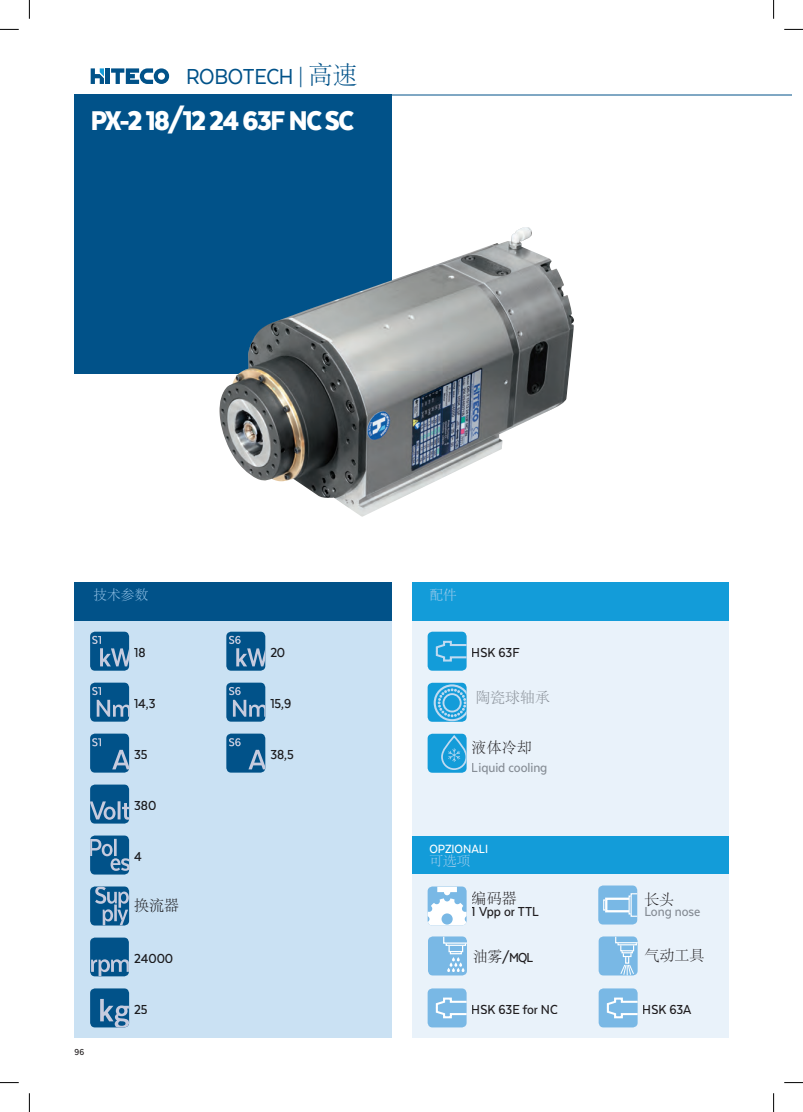
<style>
.page{position:relative;width:803px;height:1112px;background:#fff}
.page>*{position:absolute;margin:0;border:0;box-sizing:border-box;transform-origin:0 0}
.t1{font:900 31.25px "Texta Narrow";letter-spacing:-.05em;color:#fff}
.t2{font:25px "Texta Narrow Alt";letter-spacing:-.015em;color:#015289}
.t3{font:500 15px "Texta Narrow Alt";letter-spacing:-.005em;color:#231f20}
.t4{font:500 15px "Texta Narrow Alt";letter-spacing:-.005em;color:#939598}
.t5{font:300 15px "Adobe Song Std";color:#231f20}
.t6{font:300 15px "Adobe Song Std";letter-spacing:-.005em;color:#939598}
.t7{font:500 13.75px "Texta Narrow Alt";color:#fff}
.t8{font:300 13.75px "Adobe Song Std";color:#abd0ed}
.t9{font:300 13.75px "Adobe Song Std";color:#98c5e9}
.t10{font:500 10px "Texta Narrow";color:#231f20}
.s1{font-weight:300}
.s2{font-family:"Adobe Song Std";font-weight:300}
</style>
<div class="page">
<hr style="left:74px;top:95px;width:717px;height:1px;background:#015289">
<div style="left:75px;top:95px;width:317px;height:279px;background:#015289"></div>
<svg style="left:91px;top:68px;width:13px;height:16px"></svg>
<div style="left:105px;top:68px;width:5px;height:16px;background:#015289"></div>
<svg style="left:111px;top:68px;width:58px;height:16px"></svg>
<div style="left:75px;top:620px;width:317px;height:417px;background:#cae1f3"></div>
<div style="left:412px;top:842px;width:316px;height:195px;background:#e9f2fa"></div>
<div style="left:412px;top:835px;width:316px;height:38px;background:#139cd9"></div>
<div style="left:74px;top:582px;width:318px;height:38px;background:#015289"></div>
<div style="left:412px;top:615px;width:316px;height:220px;background:#e9f2fa"></div>
<div style="left:412px;top:582px;width:316px;height:38px;background:#139cd9"></div>
<div style="left:428px;top:682px;width:39px;height:39px;background:#139cd9;border-radius:5px"></div>
<svg style="left:434px;top:684px;width:33px;height:37px"></svg>
<div style="left:226px;top:631px;width:39px;height:39px;background:#015289;border-radius:5px"></div>
<svg style="left:229px;top:635px;width:36px;height:31px"></svg>
<div style="left:90px;top:631px;width:39px;height:39px;background:#015289;border-radius:5px"></div>
<svg style="left:92px;top:635px;width:37px;height:31px"></svg>
<div style="left:90px;top:733px;width:39px;height:39px;background:#015289;border-radius:5px"></div>
<svg style="left:112px;top:749px;width:17px;height:20px"></svg>
<svg style="left:92px;top:738px;width:9px;height:8px"></svg>
<div style="left:226px;top:733px;width:39px;height:39px;background:#015289;border-radius:5px"></div>
<svg style="left:248px;top:749px;width:17px;height:20px"></svg>
<svg style="left:229px;top:738px;width:12px;height:8px"></svg>
<div style="left:226px;top:682px;width:39px;height:39px;background:#015289;border-radius:5px"></div>
<svg style="left:229px;top:687px;width:36px;height:29px"></svg>
<div style="left:90px;top:682px;width:39px;height:39px;background:#015289;border-radius:5px"></div>
<svg style="left:92px;top:686px;width:37px;height:30px"></svg>
<div style="left:90px;top:784px;width:39px;height:39px;background:#015289;border-radius:5px"></div>
<svg style="left:90px;top:801px;width:39px;height:18px"></svg>
<div style="left:90px;top:937px;width:39px;height:39px;background:#015289;border-radius:5px"></div>
<svg style="left:91px;top:959px;width:38px;height:17px"></svg>
<div style="left:90px;top:886px;width:39px;height:39px;background:#015289;border-radius:5px"></div>
<svg style="left:95px;top:886px;width:34px;height:39px"></svg>
<div style="left:90px;top:835px;width:39px;height:39px;background:#015289;border-radius:5px"></div>
<svg style="left:90px;top:838px;width:39px;height:32px"></svg>
<div style="left:428px;top:631px;width:39px;height:39px;background:#139cd9;border-radius:5px"></div>
<svg style="left:435px;top:639px;width:32px;height:23px"></svg>
<div style="left:428px;top:988px;width:39px;height:39px;background:#79b8e5;border-radius:5px"></div>
<svg style="left:435px;top:996px;width:32px;height:23px"></svg>
<div style="left:599px;top:988px;width:39px;height:39px;background:#79b8e5;border-radius:5px"></div>
<svg style="left:606px;top:996px;width:32px;height:23px"></svg>
<div style="left:428px;top:733px;width:39px;height:39px;background:#139cd9;border-radius:5px"></div>
<div style="left:441px;top:735px;width:26px;height:34px;border:2px solid #bfdaf1;border-radius:12px"></div>
<svg style="left:448px;top:748px;width:12px;height:13px"></svg>
<svg style="left:428px;top:886px;width:39px;height:39px;background:#c4e0f3"></svg>
<div style="left:598px;top:885px;width:39px;height:39px;background:#79b8e5;border-radius:5px"></div>
<div style="left:630px;top:893px;width:8px;height:23px;border:1px solid #fff"></div>
<div style="left:628px;top:895px;width:3px;height:19px;border:1px solid #fff"></div>
<div style="left:605px;top:897px;width:25px;height:15px;border:2px solid #fff"></div>
<svg style="left:603px;top:899px;width:3px;height:11px"></svg>
<div style="left:599px;top:936px;width:39px;height:39px;background:#79b8e5;border-radius:5px"></div>
<svg style="left:615px;top:936px;width:23px;height:7px"></svg>
<div style="left:617px;top:942px;width:20px;height:3px;border:1px solid #fff"></div>
<div style="left:620px;top:944px;width:14px;height:7px;border:1px solid #fff"></div>
<svg style="left:620px;top:950px;width:14px;height:25px"></svg>
<div style="left:428px;top:936px;width:39px;height:39px;background:#79b8e5;border-radius:5px"></div>
<svg style="left:443px;top:936px;width:24px;height:7px"></svg>
<div style="left:445px;top:942px;width:21px;height:3px;border:1px solid #fff"></div>
<div style="left:448px;top:945px;width:15px;height:6px;border:1px solid #fff"></div>
<svg style="left:447px;top:951px;width:17px;height:20px"></svg>
<div style="left:90px;top:988px;width:39px;height:39px;background:#015289;border-radius:5px"></div>
<svg style="left:100px;top:998px;width:29px;height:29px"></svg>
<img style="left:219px;top:227px;width:355px;height:290px">
<svg style="left:0;top:29px;width:19px;height:1px"></svg>
<svg style="left:784px;top:29px;width:19px;height:1px"></svg>
<svg style="left:0;top:1082px;width:19px;height:1px"></svg>
<svg style="left:784px;top:1082px;width:19px;height:1px"></svg>
<svg style="left:29px;top:0;width:1px;height:19px"></svg>
<svg style="left:29px;top:1093px;width:1px;height:18px"></svg>
<svg style="left:773px;top:0;width:1px;height:19px"></svg>
<svg style="left:773px;top:1093px;width:1px;height:18px"></svg>
<h2 class="t2" style="left:186px;top:63px;width:173px">ROBOTECH <span class="s1">|</span> <span class="s2">高速</span></h2>
<h1 class="t1" style="left:91px;top:105px;width:265px">PX-2 18/12 24 63F NC SC</h1>
<p class="t9" style="left:93px;top:587px;width:57px">技术参数</p>
<p class="t8" style="left:429px;top:587px;width:29px">配件</p>
<p class="t10" style="left:75px;top:1046px;width:11px">96</p>
<p class="t3" style="left:134px;top:644px;width:13px">18</p>
<p class="t3" style="left:270px;top:644px;width:16px">20</p>
<p class="t3" style="left:134px;top:695px;width:23px">14,3</p>
<p class="t3" style="left:270px;top:695px;width:22px">15,9</p>
<p class="t3" style="left:134px;top:746px;width:15px">35</p>
<p class="t3" style="left:270px;top:746px;width:25px">38,5</p>
<p class="t3" style="left:134px;top:797px;width:24px">380</p>
<p class="t3" style="left:134px;top:848px;width:9px">4</p>
<p class="t5" style="left:134px;top:897px;width:46px">换流器</p>
<p class="t3" style="left:134px;top:950px;width:41px">24000</p>
<p class="t3" style="left:134px;top:1001px;width:15px">25</p>
<p class="t3" style="left:472px;top:644px;width:49px">HSK 63F</p>
<p class="t6" style="left:475px;top:689px;width:76px">陶瓷球轴承</p>
<p class="t5" style="left:472px;top:739px;width:61px">液体冷却</p>
<p class="t4" style="left:472px;top:759px;width:77px">Liquid cooling</p>
<p class="t7" style="left:429px;top:841px;width:60px">OPZIONALI</p>
<p class="t8" style="left:429px;top:853px;width:43px">可选项</p>
<p class="t5" style="left:472px;top:890px;width:46px">编码器</p>
<p class="t3" style="left:472px;top:903px;width:69px">1 Vpp or TTL</p>
<p class="t5" style="left:644px;top:890px;width:31px">长头</p>
<p class="t4" style="left:644px;top:903px;width:58px">Long nose</p>
<p class="t3" style="left:473px;top:949px;width:62px"><span class="s2">油雾</span>/MQL</p>
<p class="t5" style="left:644px;top:947px;width:61px">气动工具</p>
<p class="t3" style="left:472px;top:1001px;width:87px">HSK 63E for NC</p>
<p class="t3" style="left:643px;top:1001px;width:50px">HSK 63A</p>
</div>
